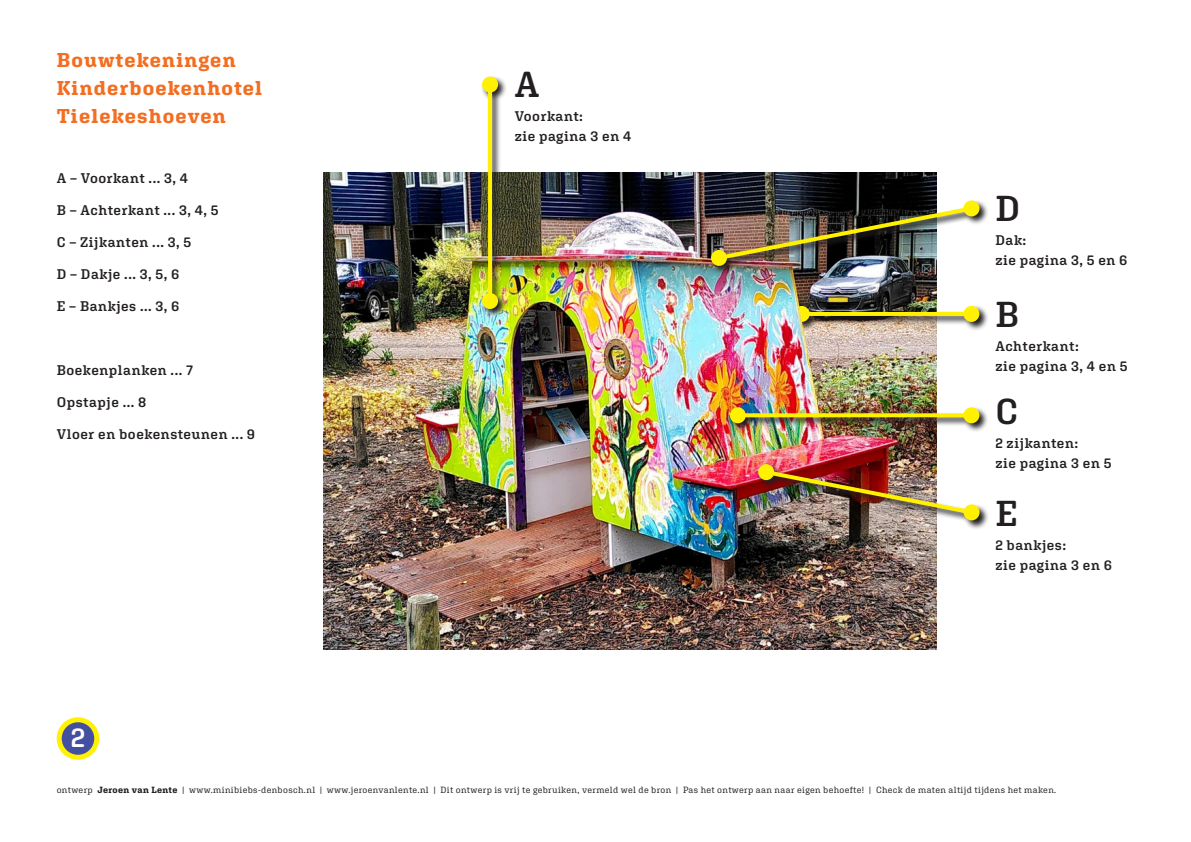
<style>
.page{position:relative;width:1191px;height:842px;background:#fff}
.page>*{position:absolute;margin:0;border:0;box-sizing:border-box;transform-origin:0 0}
.t1{font:600 36px "Aglet Slab";color:#231f20}
.t2{font:600 27px "Aglet Slab";color:#fff}
.t3{font:700 20px/28px "Aglet Slab";letter-spacing:.055em;color:#f36e21}
.t4{font:600 14px "Aglet Slab";letter-spacing:.04em;color:#231f20}
.t5{font:9px "Aglet Slab";letter-spacing:.04em;color:#231f20}
.s1{font-weight:700}
</style>
<div class="page">
<img style="left:854px;top:173px;width:82px;height:477px">
<img style="left:854px;top:305px;width:134px;height:26px">
<hr style="left:801px;top:312px;width:170px;height:4px;background:#fff101">
<div style="left:963px;top:306px;width:16px;height:16px;background:#fff101;border-radius:50%"></div>
<img style="left:324px;top:173px;width:530px;height:477px">
<img style="left:728px;top:406px;width:260px;height:26px">
<svg style="left:746px;top:413px;width:217px;height:4px"></svg>
<div style="left:963px;top:407px;width:16px;height:16px;background:#fff101;border-radius:50%"></div>
<div style="left:730px;top:407px;width:16px;height:16px;background:#fff101;border-radius:50%"></div>
<img style="left:757px;top:463px;width:231px;height:67px">
<img style="left:761px;top:467px;width:215px;height:50px">
<div style="left:963px;top:504px;width:16px;height:16px;background:#fff101;border-radius:50%"></div>
<div style="left:758px;top:464px;width:16px;height:16px;background:#fff101;border-radius:50%"></div>
<img style="left:710px;top:199px;width:278px;height:76px">
<img style="left:714px;top:204px;width:262px;height:59px">
<div style="left:963px;top:200px;width:16px;height:16px;background:#fff101;border-radius:50%"></div>
<div style="left:711px;top:250px;width:16px;height:16px;background:#fff101;border-radius:50%"></div>
<img style="left:481px;top:76px;width:26px;height:242px">
<svg style="left:488px;top:93px;width:4px;height:200px"></svg>
<div style="left:482px;top:293px;width:16px;height:16px;background:#fff101;border-radius:50%"></div>
<div style="left:482px;top:77px;width:16px;height:16px;background:#fff101;border-radius:50%"></div>
<div style="left:59px;top:720px;width:38px;height:37px;background:#4350a2;border-radius:50%"></div>
<div style="left:57px;top:717px;width:42px;height:43px;border:5px solid #fff101;border-radius:50%"></div>
<p class="t3" style="left:57px;top:46px;width:207px">Bouwtekeningen<br>Kinderboekenhotel<br>Tielekeshoeven</p>
<p class="t4" style="left:57px;top:170px;width:133px">A – Voorkant ... 3, 4</p>
<p class="t4" style="left:57px;top:202px;width:163px">B – Achterkant ... 3, 4, 5</p>
<p class="t4" style="left:57px;top:234px;width:136px">C – Zijkanten ... 3, 5</p>
<p class="t4" style="left:57px;top:266px;width:124px">D – Dakje ... 3, 5, 6</p>
<p class="t4" style="left:57px;top:298px;width:124px">E – Bankjes ... 3, 6</p>
<p class="t4" style="left:57px;top:362px;width:138px">Boekenplanken ... 7</p>
<p class="t4" style="left:57px;top:394px;width:91px">Opstapje ... 8</p>
<p class="t4" style="left:57px;top:426px;width:200px">Vloer en boekensteunen ... 9</p>
<h2 class="t2" style="left:71px;top:721px;width:16px">2</h2>
<p class="t1" style="left:514px;top:63px;width:26px">A</p>
<p class="t4" style="left:514px;top:108px;width:70px">Voorkant:</p>
<p class="t4" style="left:514px;top:128px;width:118px">zie pagina 3 en 4</p>
<p class="t1" style="left:995px;top:186px;width:26px">D</p>
<p class="t4" style="left:995px;top:231px;width:33px">Dak:</p>
<p class="t4" style="left:995px;top:251px;width:134px">zie pagina 3, 5 en 6</p>
<p class="t1" style="left:995px;top:293px;width:25px">B</p>
<p class="t4" style="left:995px;top:338px;width:85px">Achterkant:</p>
<p class="t4" style="left:995px;top:358px;width:134px">zie pagina 3, 4 en 5</p>
<p class="t1" style="left:995px;top:389px;width:24px">C</p>
<p class="t4" style="left:995px;top:434px;width:85px">2 zijkanten:</p>
<p class="t4" style="left:995px;top:454px;width:118px">zie pagina 3 en 5</p>
<p class="t1" style="left:995px;top:492px;width:24px">E</p>
<p class="t4" style="left:995px;top:537px;width:73px">2 bankjes:</p>
<p class="t4" style="left:995px;top:557px;width:118px">zie pagina 3 en 6</p>
<p class="t5" style="left:57px;top:784px;width:1001px">ontwerp <span class="s1">Jeroen van Lente</span> | www.minibiebs-denbosch.nl | www.jeroenvanlente.nl | Dit ontwerp is vrij te gebruiken, vermeld wel de bron | Pas het ontwerp aan naar eigen behoefte! | Check de maten altijd tijdens het maken.</p>
</div>
